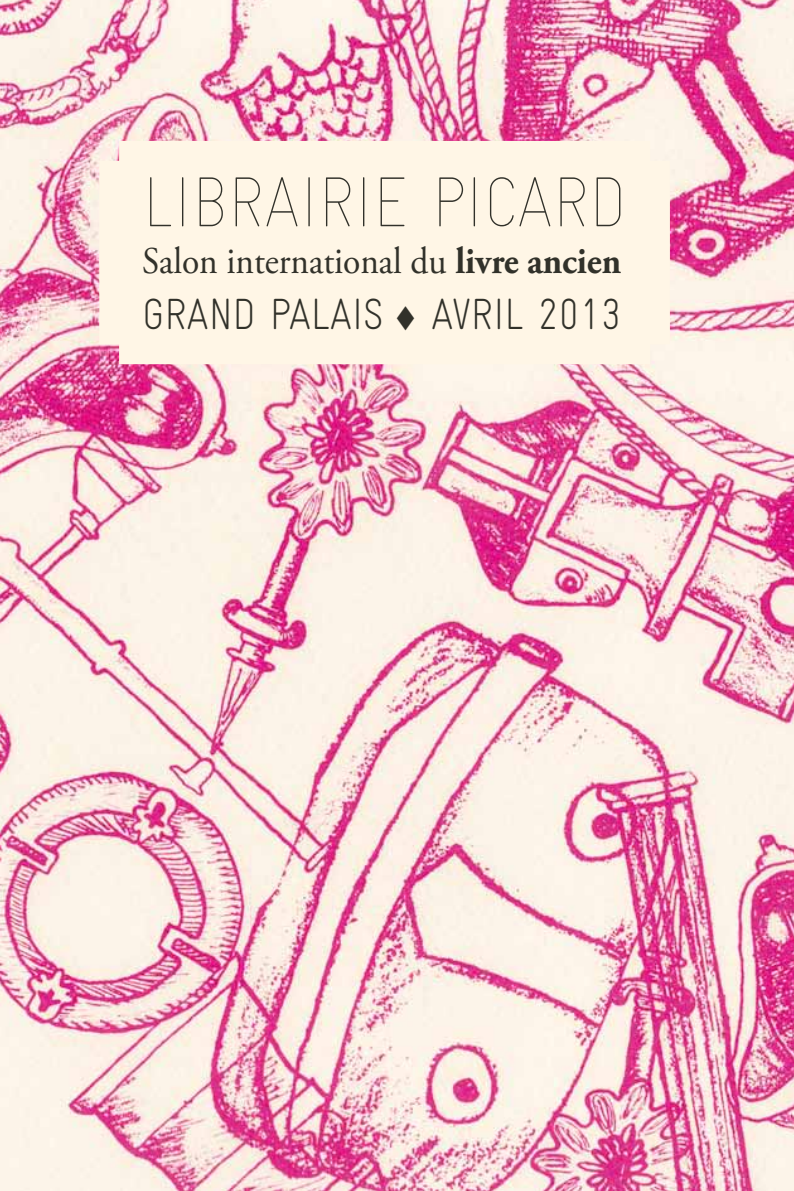
<style>
.page{position:relative;width:794px;height:1191px;background:#fff}
.page>*{position:absolute;margin:0;border:0;box-sizing:border-box;transform-origin:0 0}
.t1{font:100 condensed 70px "Gravur";letter-spacing:-.005em;color:#31312a;scale:.94 1}
.t2{font:300 condensed 43.75px "Gravur";letter-spacing:-.01em;color:#31312a;scale:.94 1}
.t3{font:37.62px "Adobe Garamond Pro";color:#31312a;scale:.94 1}
.s1{font-weight:700}
.s2{font-style:inherit}
</style>
<div class="page">
<img style="left:0;top:0;width:794px;height:1191px">
<div style="left:99px;top:141px;width:571px;height:223px;background:#fff6e6"></div>
<h1 class="t1" style="left:142px;top:163px;width:517px">LIBRAIRIE PICARD</h1>
<p class="t3" style="left:142px;top:238px;width:511px">Salon international du <span class="s1">livre ancien</span></p>
<p class="t2" style="left:142px;top:290px;width:511px">G<span class="s2">RAND PALAIS</span> ▼ AVRIL 2013</p>
</div>
